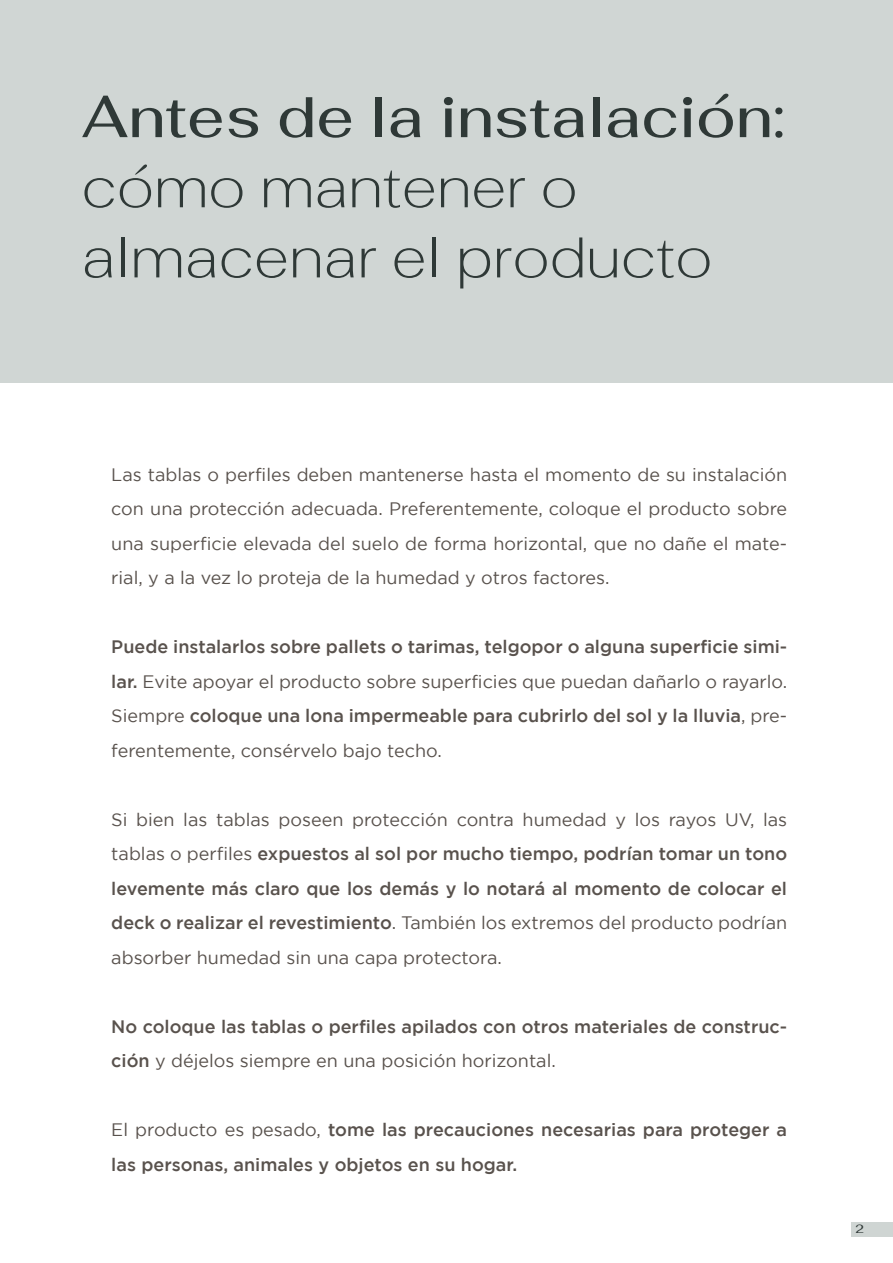
<style>
.page{position:relative;width:893px;height:1263px;background:#fff}
.page>*{position:absolute;margin:0;border:0;box-sizing:border-box;transform-origin:0 0}
.t1{font:200 58.5px/70.1px "Fahkwang";color:#2f3937}
.t2{font:500 58.5px "Fahkwang";color:#2f3937}
.t3{font:18px/34.5px "Gotham";color:#59524d;text-align:justify}
.t4{font:500 18px/34.5px "Gotham";color:#59524d}
.t5{font:500 12px "Fahkwang";color:#2f3937}
.s1{font-weight:400}
.s2{font-weight:500}
</style>
<div class="page">
<div style="left:0;top:0;width:893px;height:382px;background:#d0d6d4"></div>
<div style="left:851px;top:1222px;width:42px;height:14px;background:#cfd5d3"></div>
<h1 class="t2" style="left:82px;top:66px;width:705px">Antes de la instalación:</h1>
<h1 class="t1" style="left:82px;top:151px;width:632px">cómo mantener o almacenar el producto</h1>
<p class="t3" style="left:111px;top:457px;width:677px">Las tablas o perfiles deben mantenerse hasta el momento de su instalación con una protección adecuada. Preferentemente, coloque el producto sobre una superficie elevada del suelo de forma horizontal, que no dañe el mate&shy;rial, y a la vez lo proteja de la humedad y otros factores.</p>
<p class="t4" style="left:111px;top:629px;width:677px;text-align:justify">Puede instalarlos sobre pallets o tarimas, telgopor o alguna superficie simi&shy;lar. <span class="s1">Evite apoyar el producto sobre superficies que puedan dañarlo o rayarlo.<br>Siempre</span> coloque una lona impermeable para cubrirlo del sol y la lluvia<span class="s1">, pre&shy;ferentemente, consérvelo bajo techo.</span></p>
<p class="t3" style="left:111px;top:802px;width:677px">Si bien las tablas poseen protección contra humedad y los rayos UV, las tablas o perfiles <span class="s2">expuestos al sol por mucho tiempo, podrían tomar un tono levemente más claro que los demás y lo notará al momento de colocar el deck o realizar el revestimiento</span>. También los extremos del producto podrían absorber humedad sin una capa protectora.</p>
<p class="t4" style="left:111px;top:1009px;width:677px">No coloque las tablas o perfiles apilados con otros materiales de construc&shy;ción <span class="s1">y déjelos siempre en una posición horizontal.</span></p>
<p class="t4" style="left:111px;top:1112px;width:677px"><span class="s1">El producto es pesado,</span> tome las precauciones necesarias para proteger a las personas, animales y objetos en su hogar.</p>
<p class="t5" style="left:855px;top:1219px;width:10px">2</p>
</div>
